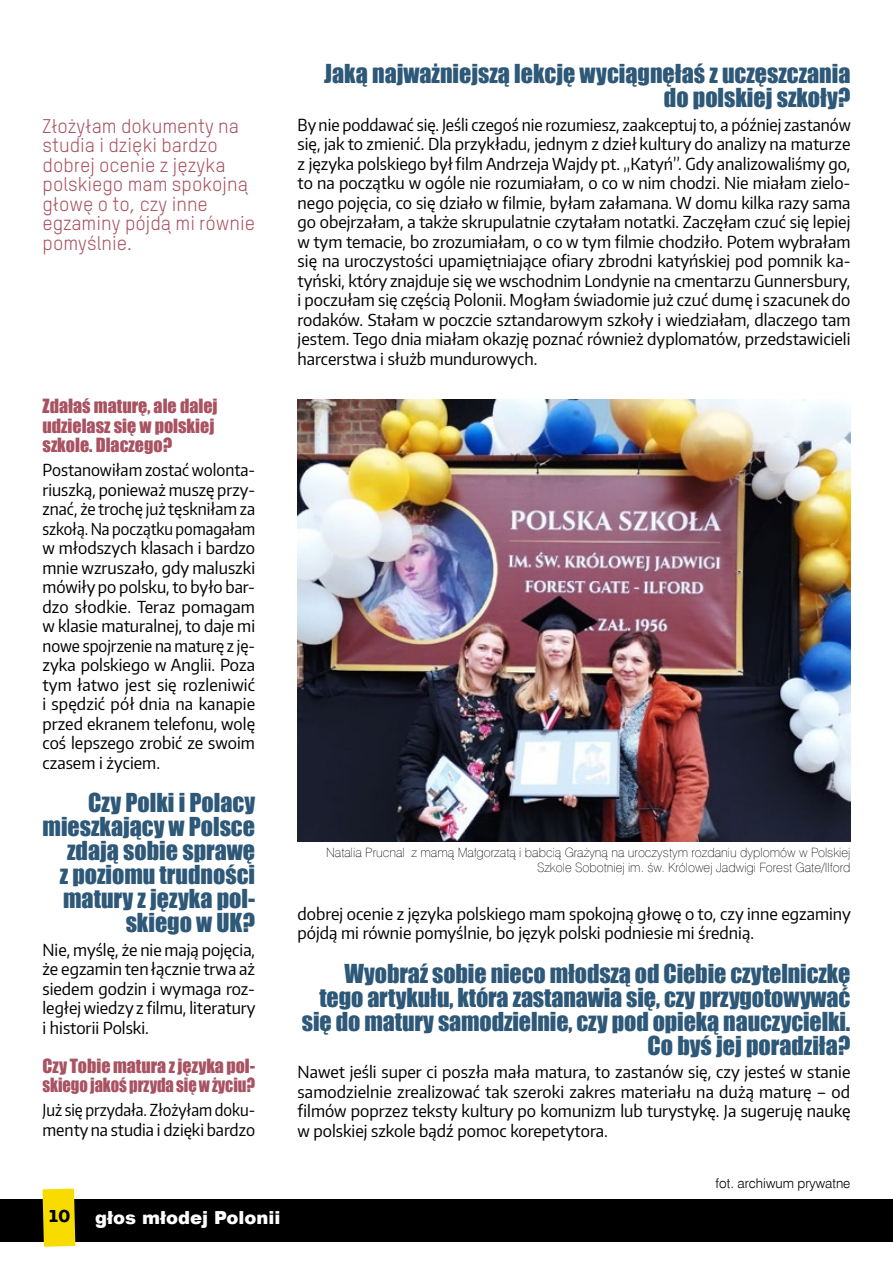
<style>
.page{position:relative;width:893px;height:1263px;background:#fff}
.page>*{position:absolute;margin:0;border:0;box-sizing:border-box;transform-origin:0 0}
.t1{font:24px/24px "Impact";color:#2e5877;text-align:right}
.t2{font:19.5px/19.5px "LLL";color:#a85262}
.t3{font:18px/19.5px "Impact";color:#a85262}
.t4{font:900 18px "Arial";color:#fff}
.t5{font:700 18px "American Typewriter";color:#000}
.t6{font:16.5px/19.5px "Encode Sans Narrow";color:#000;text-align:justify}
.t7{font:16.5px/19.5px "Encode Sans Narrow";color:#000;scale:.94 1}
.t8{font:13.5px "Swis 721 Lt EU";color:#000}
.t9{font:12.75px/15.5px "Swis 721 Th EU";color:#000;text-align:right}
</style>
<div class="page">
<img style="left:298px;top:399px;width:552px;height:443px">
<div style="left:0;top:1199px;width:893px;height:43px;background:#000"></div>
<svg style="left:43px;top:1188px;width:32px;height:59px;background:#f4da08"></svg>
<p class="t2" style="left:43px;top:116px;width:214px">Złożyłam dokumenty na studia i dzięki bardzo dobrej ocenie z języka polskiego mam spokojną głowę o to, czy inne egzaminy pójdą mi równie pomyślnie.</p>
<p class="t3" style="left:43px;top:396px;width:177px">Zdałaś maturę, ale dalej udzielasz się w polskiej szkole. Dlaczego?</p>
<p class="t6" style="left:43px;top:460px;width:214px">Postanowiłam zostać wolonta&shy;riuszką, ponieważ muszę przy&shy;znać, że trochę już tęskniłam za szkołą. Na początku pomagałam w młodszych klasach i bardzo mnie wzruszało, gdy maluszki mówiły po polsku, to było bar&shy;dzo słodkie. Teraz pomagam w klasie maturalnej, to daje mi nowe spojrzenie na maturę z ję&shy;zyka polskiego w Anglii. Poza tym łatwo jest się rozleniwić i spędzić pół dnia na kanapie przed ekranem telefonu, wolę coś lepszego zrobić ze swoim czasem i życiem.</p>
<h1 class="t1" style="left:43px;top:790px;width:214px">Czy Polki i Polacy mieszkający w Polsce zdają sobie sprawę<br>z poziomu trudności matury z języka pol&shy;skiego w UK?</h1>
<p class="t6" style="left:43px;top:939px;width:215px">Nie, myślę, że nie mają pojęcia, że egzamin ten łącznie trwa aż siedem godzin i wymaga roz&shy;ległej wiedzy z filmu, literatury i historii Polski.</p>
<p class="t3" style="left:43px;top:1056px;width:214px">Czy Tobie matura z języka pol&shy;skiego jakoś przyda się w życiu?</p>
<p class="t7" style="left:43px;top:1100px;width:228px">Już się przydała. Złożyłam doku&shy;menty na studia i dzięki bardzo</p>
<p class="t5" style="left:48px;top:1200px;width:24px">10</p>
<p class="t4" style="left:95px;top:1205px;width:187px">głos młodej Polonii</p>
<h1 class="t1" style="left:324px;top:61px;width:528px">Jaką najważniejszą lekcję wyciągnęłaś z uczęszczania do polskiej szkoły?</h1>
<p class="t6" style="left:298px;top:114px;width:555px">By nie poddawać się. Jeśli czegoś nie rozumiesz, zaakceptuj to, a później zastanów się, jak to zmienić. Dla przykładu, jednym z dzieł kultury do analizy na maturze z języka polskiego był film Andrzeja Wajdy pt. „Katyń”. Gdy analizowaliśmy go, to na początku w ogóle nie rozumiałam, o co w nim chodzi. Nie miałam zielo&shy;nego pojęcia, co się działo w filmie, byłam załamana. W domu kilka razy sama go obejrzałam, a także skrupulatnie czytałam notatki. Zaczęłam czuć się lepiej w tym temacie, bo zrozumiałam, o co w tym filmie chodziło. Potem wybrałam się na uroczystości upamiętniające ofiary zbrodni katyńskiej pod pomnik ka&shy;tyński, który znajduje się we wschodnim Londynie na cmentarzu Gunnersbury, i poczułam się częścią Polonii. Mogłam świadomie już czuć dumę i szacunek do rodaków. Stałam w poczcie sztandarowym szkoły i wiedziałam, dlaczego tam jestem. Tego dnia miałam okazję poznać również dyplomatów, przedstawicieli harcerstwa i służb mundurowych.</p>
<p class="t9" style="left:326px;top:844px;width:526px">Natalia Prucnal z mamą Małgorzatą i babcią Grażyną na uroczystym rozdaniu dyplomów w Polskiej<br>Szkole Sobotniej im. św. Królowej Jadwigi Forest Gate/Ilford</p>
<p class="t6" style="left:298px;top:903px;width:555px">dobrej ocenie z języka polskiego mam spokojną głowę o to, czy inne egzaminy pójdą mi równie pomyślnie, bo język polski podniesie mi średnią.</p>
<h1 class="t1" style="left:302px;top:960px;width:550px">Wyobraź sobie nieco młodszą od Ciebie czytelniczkę tego artykułu, która zastanawia się, czy przygotowywać się do matury samodzielnie, czy pod opieką nauczycielki.<br>Co byś jej poradziła?</h1>
<p class="t6" style="left:298px;top:1062px;width:554px">Nawet jeśli super ci poszła mała matura, to zastanów się, czy jesteś w stanie samodzielnie zrealizować tak szeroki zakres materiału na dużą maturę – od filmów poprzez teksty kultury po komunizm lub turystykę. Ja sugeruję naukę w polskiej szkole bądź pomoc korepetytora.</p>
<p class="t8" style="left:716px;top:1175px;width:136px">fot. archiwum prywatne</p>
</div>
